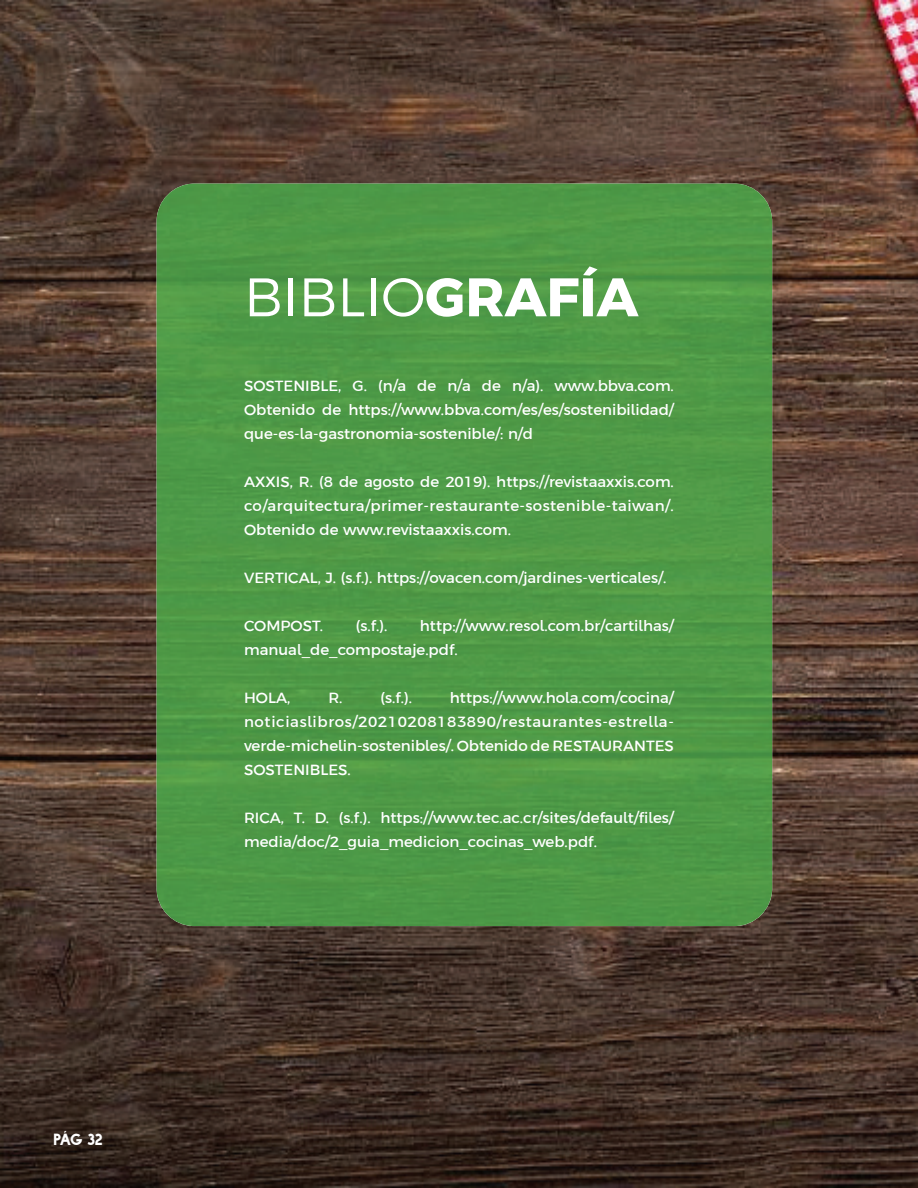
<style>
.page{position:relative;width:918px;height:1188px;background:#fff}
.page>*{position:absolute;margin:0;border:0;box-sizing:border-box;transform-origin:0 0}
.t1{font:300 54.15px "Argentum Sans";color:#fff}
.t2{font:15px/24px "Argentum Sans";color:#fff;text-align:justify}
.t3{font:15px "Facile Sans";color:#fff}
.s1{font-weight:700}
</style>
<div class="page">
<img style="left:0;top:0;width:918px;height:1188px">
<img style="left:157px;top:184px;width:615px;height:742px">
<p class="t3" style="left:54px;top:1131px;width:51px">Pág 32</p>
<h1 class="t1" style="left:244px;top:256px;width:396px">BIBLIO<span class="s1">GRAFÍA</span></h1>
<p class="t2" style="left:244px;top:373px;width:431px">SOSTENIBLE, G. (n/a de n/a de n/a). www.bbva.com.<br>Obtenido de https://www.bbva.com/es/es/sostenibilidad/ que-es-la-gastronomia-sostenible/: n/d</p>
<p class="t2" style="left:244px;top:469px;width:431px">AXXIS, R. (8 de agosto de 2019). https://revistaaxxis.com. co/arquitectura/primer-restaurante-sostenible-taiwan/.<br>Obtenido de www.revistaaxxis.com.</p>
<p class="t2" style="left:244px;top:565px;width:424px">VERTICAL, J. (s.f.). https://ovacen.com/jardines-verticales/.</p>
<p class="t2" style="left:244px;top:613px;width:81px">COMPOST.</p>
<p class="t2" style="left:356px;top:613px;width:33px">(s.f.).</p>
<p class="t2" style="left:244px;top:613px;width:431px;text-indent:176px">http://www.resol.com.br/cartilhas/ manual_de_compostaje.pdf.</p>
<p class="t2" style="left:244px;top:685px;width:48px">HOLA,</p>
<p class="t2" style="left:328px;top:685px;width:16px">R.</p>
<p class="t2" style="left:380px;top:685px;width:33px">(s.f.).</p>
<p class="t2" style="left:244px;top:685px;width:431px;text-indent:206px">https://www.hola.com/cocina/ noticiaslibros/20210208183890/restaurantes-estrella&shy;verde-michelin-sostenibles/. Obtenido de RESTAURANTES SOSTENIBLES.</p>
<p class="t2" style="left:244px;top:805px;width:431px">RICA, T. D. (s.f.). https://www.tec.ac.cr/sites/default/files/ media/doc/2_guia_medicion_cocinas_web.pdf.</p>
</div>
